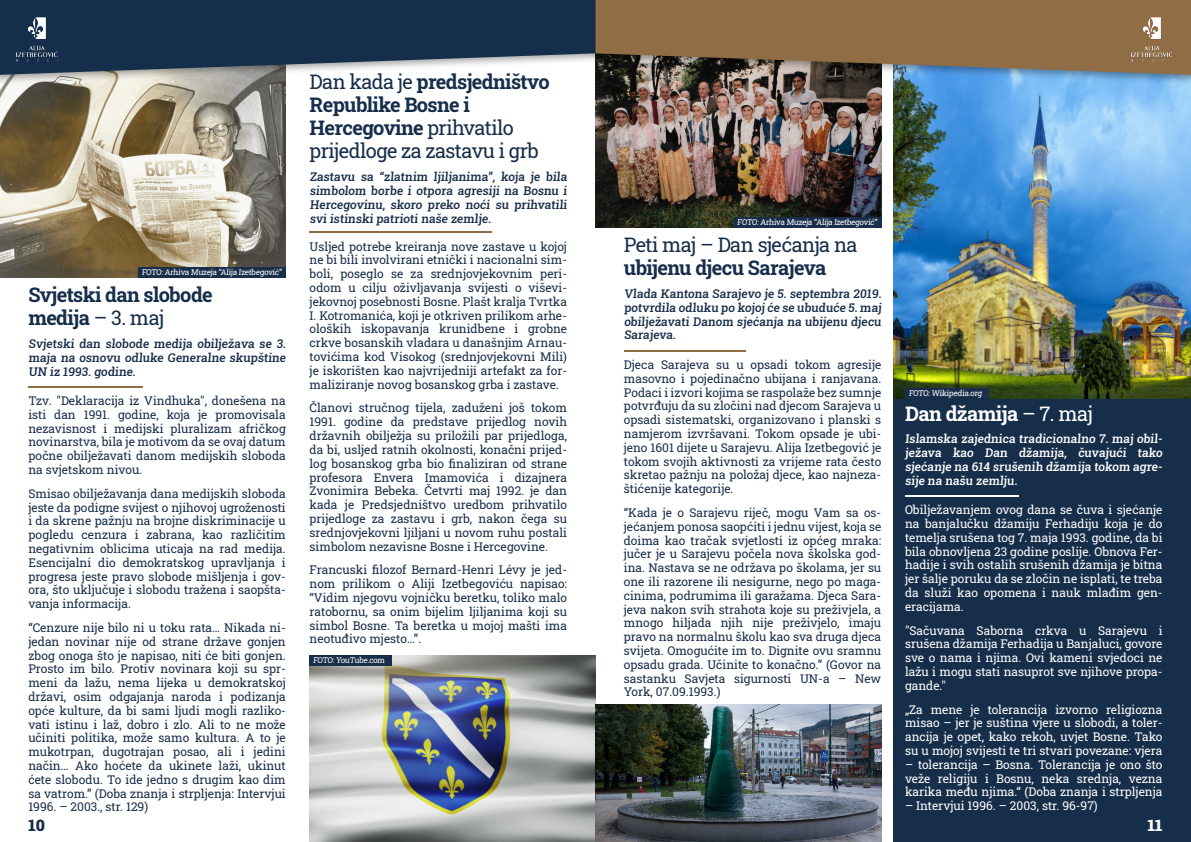
<style>
.page{position:relative;width:1191px;height:842px;background:#fff}
.page>*{position:absolute;margin:0;border:0;box-sizing:border-box;transform-origin:0 0}
.t1{font:20px/23px "Roboto Slab";letter-spacing:-.03em;color:#162e4a}
.t2{font:700 20px/23px "Roboto Slab";letter-spacing:-.03em;color:#162e4a}
.t3{font:700 20px "Roboto Slab";letter-spacing:-.03em;color:#fff}
.t4{font:900 16.1px "Roboto Slab";color:#162e4a}
.t5{font:900 16.1px "Roboto Slab";color:#fff}
.t6{font:12px/13.8px "Roboto Slab";color:#182e4a;text-align:justify}
.t7{font:12px/13.8px "Roboto Slab";color:#fff;text-align:justify}
.t8{font:500 12px/13.8px "Roboto Slab";color:#182e4a;text-align:justify}
.t9{font:500 12px/13.8px "Roboto Slab";color:#fff;text-align:justify}
.t10{font:8px "Roboto Slab";letter-spacing:-.03em;color:#fff}
.s1{font-weight:400}
.s2{font-weight:700}
</style>
<div class="page">
<div style="left:893px;top:399px;width:298px;height:443px;background:#162e4a"></div>
<img style="left:893px;top:85px;width:298px;height:314px">
<img style="left:595px;top:85px;width:286px;height:142px">
<img style="left:0;top:86px;width:286px;height:191px">
<div style="left:138px;top:267px;width:148px;height:10px;background:#182e4a"></div>
<div style="left:734px;top:217px;width:147px;height:10px;background:#182e4a"></div>
<div style="left:905px;top:388px;width:84px;height:11px;background:#182e4a"></div>
<img style="left:0;top:75px;width:608px;height:11px">
<svg style="left:75px;top:0;width:516px;height:75px;fill:#142e4b"></svg>
<img style="left:591px;top:0;width:600px;height:85px">
<svg style="left:595px;top:0;width:520px;height:75px;fill:#916d46"></svg>
<img style="left:0;top:0;width:75px;height:75px">
<img style="left:1115px;top:0;width:76px;height:75px">
<hr style="left:28px;top:386px;width:115px;height:1px;background:#916d46">
<hr style="left:309px;top:232px;width:183px;height:1px;background:#916d46">
<img style="left:309px;top:655px;width:286px;height:187px">
<hr style="left:624px;top:350px;width:121px;height:1px;background:#916d46">
<hr style="left:905px;top:495px;width:113px;height:1px;background:#fff">
<img style="left:595px;top:705px;width:286px;height:137px">
<div style="left:309px;top:655px;width:83px;height:11px;background:#182e4a"></div>
<p class="t10" style="left:142px;top:267px;width:142px">FOTO: Arhiva Muzeja “Alija Izetbegović”</p>
<h1 class="t2" style="left:28px;top:282px;width:186px">Svjetski dan slobode medija <span class="s1">– 3. maj</span></h1>
<p class="t8" style="left:28px;top:337px;width:260px">Svjetski dan slobode medija obilježava se 3. maja na osnovu odluke Generalne skupštine UN iz 1993. godine.</p>
<p class="t6" style="left:28px;top:393px;width:259px">Tzv. "Deklaracija iz Vindhuka", donešena na isti dan 1991. godine, koja je promovisala nezavisnost i medijski pluralizam afričkog novinarstva, bila je motivom da se ovaj datum počne obilježavati danom medijskih sloboda na svjetskom nivou.</p>
<p class="t6" style="left:28px;top:486px;width:259px">Smisao obilježavanja dana medijskih sloboda jeste da podigne svijest o njihovoj ugroženosti i da skrene pažnju na brojne diskriminacije u pogledu cenzura i zabrana, kao različitim negativnim oblicima uticaja na rad medija.<br>Esencijalni dio demokratskog upravljanja i progresa jeste pravo slobode mišljenja i gov&shy;ora, što uključuje i slobodu tražena i saopšta&shy;vanja informacija.</p>
<p class="t6" style="left:28px;top:620px;width:259px">“Cenzure nije bilo ni u toku rata… Nikada ni&shy;jedan novinar nije od strane države gonjen zbog onoga što je napisao, niti će biti gonjen.<br>Prosto im bilo. Protiv novinara koji su spr&shy;meni da lažu, nema lijeka u demokratskoj državi, osim odgajanja naroda i podizanja opće kulture, da bi sami ljudi mogli razliko&shy;vati istinu i laž, dobro i zlo. Ali to ne može učiniti politika, može samo kultura. A to je mukotrpan, dugotrajan posao, ali i jedini način… Ako hoćete da ukinete laži, ukinut ćete slobodu. To ide jedno s drugim kao dim sa vatrom.” (Doba znanja i strpljenja: Intervjui 1996. – 2003., str. 129)</p>
<h1 class="t1" style="left:309px;top:69px;width:242px">Dan kada je <span class="s2">predsjedništvo<br>Republike Bosne i<br>Hercegovine</span> prihvatilo prijedloge za zastavu i grb</h1>
<p class="t8" style="left:310px;top:170px;width:260px">Zastavu sa “zlatnim ljiljanima”, koja je bila simbolom borbe i otpora agresiji na Bosnu i Hercegovinu, skoro preko noći su prihvatili svi istinski patrioti naše zemlje.</p>
<p class="t6" style="left:309px;top:239px;width:259px">Usljed potrebe kreiranja nove zastave u kojoj ne bi bili involvirani etnički i nacionalni sim&shy;boli, poseglo se za srednjovjekovnim peri&shy;odom u cilju oživljavanja svijesti o viševi&shy;jekovnoj posebnosti Bosne. Plašt kralja Tvrtka I. Kotromanića, koji je otkriven prilikom arhe&shy;oloških iskopavanja krunidbene i grobne crkve bosanskih vladara u današnjim Arnau&shy;tovićima kod Visokog (srednjovjekovni Mili) je iskorišten kao najvrijedniji artefakt za for&shy;maliziranje novog bosanskog grba i zastave.</p>
<p class="t6" style="left:309px;top:401px;width:259px">Članovi stručnog tijela, zaduženi još tokom 1991. godine da predstave prijedlog novih državnih obilježja su priložili par prijedloga, da bi, usljed ratnih okolnosti, konačni prijed&shy;log bosanskog grba bio finaliziran od strane profesora Envera Imamovića i dizajnera Zvonimira Bebeka. Četvrti maj 1992. je dan kada je Predsjedništvo uredbom prihvatilo prijedloge za zastavu i grb, nakon čega su srednjovjekovni ljiljani u novom ruhu postali simbolom nezavisne Bosne i Hercegovine.</p>
<p class="t6" style="left:309px;top:563px;width:259px">Francuski filozof Bernard-Henri Lévy je jed&shy;nom prilikom o Aliji Izetbegoviću napisao: “Vidim njegovu vojničku beretku, toliko malo ratobornu, sa onim bijelim ljiljanima koji su simbol Bosne. Ta beretka u mojoj mašti ima neotuđivo mjesto…”.</p>
<p class="t10" style="left:313px;top:655px;width:74px">FOTO: YouTube.com</p>
<p class="t10" style="left:737px;top:217px;width:142px">FOTO: Arhiva Muzeja “Alija Izetbegović”</p>
<h1 class="t1" style="left:624px;top:232px;width:235px">Peti maj – Dan sjećanja na</h1>
<h1 class="t2" style="left:624px;top:255px;width:204px">ubijenu djecu Sarajeva</h1>
<p class="t8" style="left:624px;top:286px;width:260px">Vlada Kantona Sarajevo je 5. septembra 2019. potvrdila odluku po kojoj će se ubuduće 5. maj obilježavati Danom sjećanja na ubijenu djecu Sarajeva.</p>
<p class="t6" style="left:624px;top:357px;width:259px">Djeca Sarajeva su u opsadi tokom agresije masovno i pojedinačno ubijana i ranjavana.<br>Podaci i izvori kojima se raspolaže bez sumnje potvrđuju da su zločini nad djecom Sarajeva u opsadi sistematski, organizovano i planski s namjerom izvršavani. Tokom opsade je ubi&shy;jeno 1601 dijete u Sarajevu. Alija Izetbegović je tokom svojih aktivnosti za vrijeme rata često skretao pažnju na položaj djece, kao najneza&shy;štićenije kategorije.</p>
<p class="t6" style="left:624px;top:505px;width:259px">“Kada je o Sarajevu riječ, mogu Vam sa os&shy;jećanjem ponosa saopćiti i jednu vijest, koja se doima kao tračak svjetlosti iz općeg mraka: jučer je u Sarajevu počela nova školska god&shy;ina. Nastava se ne održava po školama, jer su one ili razorene ili nesigurne, nego po maga&shy;cinima, podrumima ili garažama. Djeca Sara&shy;jeva nakon svih strahota koje su preživjela, a mnogo hiljada njih nije preživjelo, imaju pravo na normalnu školu kao sva druga djeca svijeta. Omogućite im to. Dignite ovu sramnu opsadu grada. Učinite to konačno.” (Govor na sastanku Savjeta sigurnosti UN-a – New York, 07.09.1993.)</p>
<p class="t10" style="left:908px;top:388px;width:76px">FOTO: Wikipedia.org</p>
<h1 class="t3" style="left:905px;top:400px;width:189px">Dan džamija <span class="s1">– 7. maj</span></h1>
<p class="t9" style="left:905px;top:432px;width:260px">Islamska zajednica tradicionalno 7. maj obil&shy;ježava kao Dan džamija, čuvajući tako sjećanje na 614 srušenih džamija tokom agre&shy;sije na našu zemlju.</p>
<p class="t7" style="left:905px;top:503px;width:259px">Obilježavanjem ovog dana se čuva i sjećanje na banjalučku džamiju Ferhadiju koja je do temelja srušena tog 7. maja 1993. godine, da bi bila obnovljena 23 godine poslije. Obnova Fer&shy;hadije i svih ostalih srušenih džamija je bitna jer šalje poruku da se zločin ne isplati, te treba da služi kao opomena i nauk mlađim gen&shy;eracijama.</p>
<p class="t7" style="left:905px;top:623px;width:259px">"Sačuvana Saborna crkva u Sarajevu i srušena džamija Ferhadija u Banjaluci, govore sve o nama i njima. Ovi kameni svjedoci ne lažu i mogu stati nasuprot sve njihove propa&shy;gande."</p>
<p class="t7" style="left:905px;top:702px;width:259px">„Za mene je tolerancija izvorno religiozna misao – jer je suština vjere u slobodi, a toler&shy;ancija je opet, kako rekoh, uvjet Bosne. Tako su u mojoj svijesti te tri stvari povezane: vjera</p>
<p class="t7" style="left:905px;top:757px;width:259px">– tolerancija – Bosna. Tolerancija je ono što veže religiju i Bosnu, neka srednja, vezna karika među njima.“ (Doba znanja i strpljenja</p>
<p class="t7" style="left:905px;top:799px;width:194px">– Intervjui 1996. – 2003, str. 96-97)</p>
<h2 class="t4" style="left:28px;top:814px;width:18px">10</h2>
<h2 class="t5" style="left:1147px;top:814px;width:16px">11</h2>
</div>
